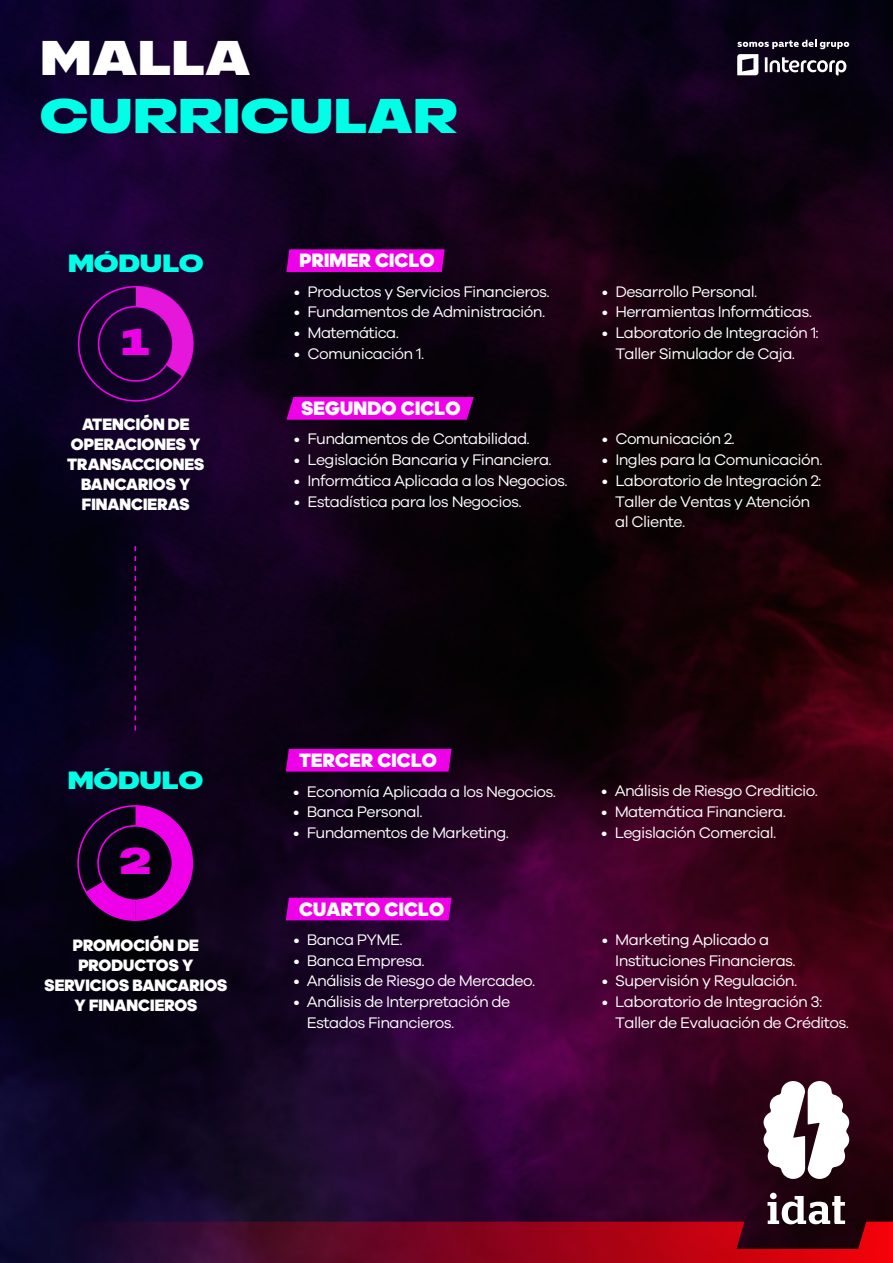
<style>
.page{position:relative;width:893px;height:1263px;background:#fff}
.page>*{position:absolute;margin:0;border:0;box-sizing:border-box;transform-origin:0 0}
.t1{font:48.75px "Rifton Norm";letter-spacing:.02em;color:#00ffe7}
.t2{font:48.75px "Rifton Norm";letter-spacing:.02em;color:#fff}
.t3{font:37.5px "Rifton Norm";color:#ee00e8}
.t4{font:24.9px "Rifton Norm";color:#00ffe7}
.t5{font:900 19.65px "adineue PRO";letter-spacing:.01em;color:#fff}
.t6{font:900 16.65px/20px "adineue PRO";color:#fff;text-align:center}
.t7{font:15.75px/20.7px "Galano Grotesque";letter-spacing:-.04em;color:#fff}
</style>
<div class="page">
<img style="left:0;top:0;width:893px;height:1263px">
<svg style="left:286px;top:249px;width:159px;height:23px;background:#e600e0"></svg>
<svg style="left:286px;top:397px;width:188px;height:23px;background:#e200dc"></svg>
<svg style="left:77px;top:285px;width:117px;height:117px;background:#3f054f"></svg>
<svg style="left:48px;top:1193px;width:845px;height:70px;background:#540a26"></svg>
<svg style="left:763px;top:1081px;width:86px;height:98px"></svg>
<svg style="left:135px;top:546px;width:1px;height:186px"></svg>
<svg style="left:737px;top:39px;width:112px;height:36px"></svg>
<div style="left:286px;top:898px;width:166px;height:22px;background:#ee00e8"></div>
<svg style="left:76px;top:804px;width:118px;height:118px;background:#520157"></svg>
<div style="left:286px;top:749px;width:166px;height:23px;background:#ee00e8"></div>
<h1 class="t2" style="left:41px;top:31px;width:211px">MALLA</h1>
<h1 class="t1" style="left:41px;top:89px;width:418px">CURRICULAR</h1>
<h3 class="t4" style="left:68px;top:250px;width:137px">MÓDULO</h3>
<h2 class="t3" style="left:121px;top:321px;width:30px">1</h2>
<p class="t6" style="left:67px;top:414px;width:139px">ATENCIÓN DE<br>OPERACIONES Y<br>TRANSACCIONES<br>BANCARIOS Y<br>FINANCIERAS</p>
<p class="t5" style="left:300px;top:249px;width:137px">PRIMER CICLO</p>
<p class="t7" style="left:294px;top:280px;width:257px">• Productos y Servicios Financieros.</p>
<p class="t7" style="left:294px;top:301px;width:253px">• Fundamentos de Administración.</p>
<p class="t7" style="left:294px;top:322px;width:107px">• Matemática.</p>
<p class="t7" style="left:294px;top:342px;width:132px">• Comunicación 1.</p>
<p class="t5" style="left:301px;top:396px;width:161px">SEGUNDO CICLO</p>
<p class="t7" style="left:294px;top:428px;width:237px">• Fundamentos de Contabilidad.</p>
<p class="t7" style="left:294px;top:449px;width:259px">• Legislación Bancaria y Financiera.</p>
<p class="t7" style="left:294px;top:470px;width:275px">• Informática Aplicada a los Negocios.</p>
<p class="t7" style="left:294px;top:490px;width:229px">• Estadística para los Negocios.</p>
<p class="t7" style="left:602px;top:280px;width:157px">• Desarrollo Personal.</p>
<p class="t7" style="left:602px;top:301px;width:212px">• Herramientas Informáticas.</p>
<p class="t7" style="left:615px;top:322px;width:205px;text-indent:-14px">• Laboratorio de Integración 1:<br>Taller Simulador de Caja.</p>
<p class="t7" style="left:602px;top:428px;width:134px">• Comunicación 2.</p>
<p class="t7" style="left:602px;top:449px;width:222px">• Ingles para la Comunicación.</p>
<p class="t7" style="left:615px;top:470px;width:208px;text-indent:-13px">• Laboratorio de Integración 2:<br>Taller de Ventas y Atención al Cliente.</p>
<h3 class="t4" style="left:68px;top:767px;width:137px">MÓDULO</h3>
<h2 class="t3" style="left:120px;top:840px;width:33px">2</h2>
<p class="t6" style="left:44px;top:935px;width:184px">PROMOCIÓN DE<br>PRODUCTOS Y<br>SERVICIOS BANCARIOS<br>Y FINANCIEROS</p>
<p class="t5" style="left:299px;top:748px;width:140px">TERCER CICLO</p>
<p class="t7" style="left:293px;top:780px;width:264px">• Economía Aplicada a los Negocios.</p>
<p class="t7" style="left:293px;top:801px;width:131px">• Banca Personal.</p>
<p class="t7" style="left:293px;top:822px;width:217px">• Fundamentos de Marketing.</p>
<p class="t5" style="left:299px;top:897px;width:147px">CUARTO CICLO</p>
<p class="t7" style="left:293px;top:929px;width:111px">• Banca PYME.</p>
<p class="t7" style="left:293px;top:949px;width:133px">• Banca Empresa.</p>
<p class="t7" style="left:293px;top:970px;width:243px">• Análisis de Riesgo de Mercadeo.</p>
<p class="t7" style="left:307px;top:991px;width:205px;text-indent:-14px">• Análisis de Interpretación de<br>Estados Financieros.</p>
<p class="t7" style="left:601px;top:780px;width:218px">• Análisis de Riesgo Crediticio.</p>
<p class="t7" style="left:601px;top:801px;width:186px">• Matemática Financiera.</p>
<p class="t7" style="left:601px;top:821px;width:177px">• Legislación Comercial.</p>
<p class="t7" style="left:615px;top:929px;width:182px;text-indent:-14px">• Marketing Aplicado a<br>Instituciones Financieras.</p>
<p class="t7" style="left:602px;top:970px;width:197px">• Supervisión y Regulación.</p>
<p class="t7" style="left:615px;top:991px;width:235px;text-indent:-14px">• Laboratorio de Integración 3:<br>Taller de Evaluación de Créditos.</p>
</div>
